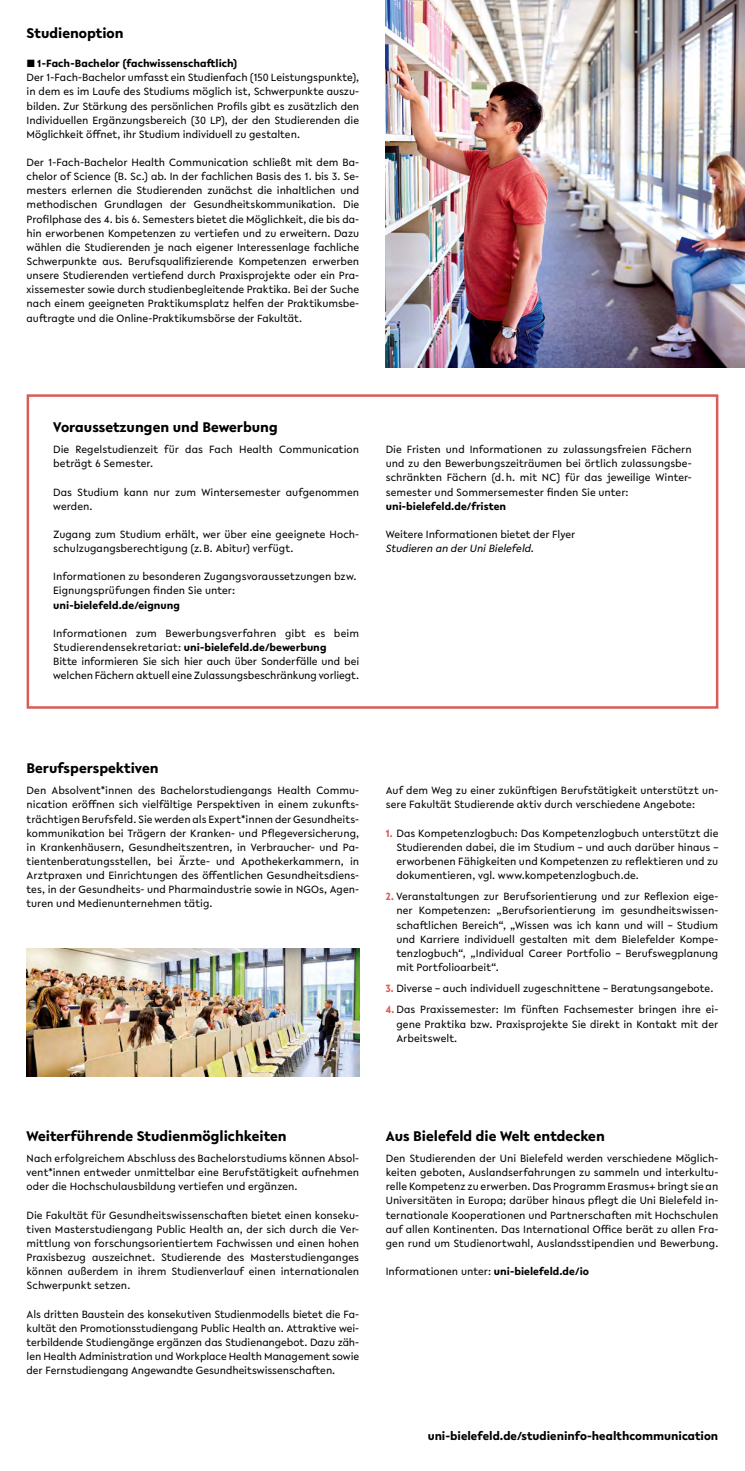
<style>
.page{position:relative;width:745px;height:1471px;background:#fff}
.page>*{position:absolute;margin:0;border:0;box-sizing:border-box;transform-origin:0 0}
.t1{font:700 15px "Lelo";color:#000}
.t2{font:700 12.5px "Lelo";color:#000}
.t3{font:11.25px/14.1px "Lelo";color:#000;text-align:justify}
.t4{font:700 11.25px "Lelo";letter-spacing:.005em;color:#000}
.t5{font:italic 11.25px "Lelo";letter-spacing:-.005em;color:#000}
.s1{font-family:"Lelo Condensed";font-weight:700}
.s2{font-weight:700}
.s3{font-family:"Lelo Condensed";font-weight:700;color:#dc5b57}
</style>
<div class="page">
<div style="left:27px;top:394px;width:691px;height:314px;border:2px solid #dc5b57"></div>
<img style="left:385px;top:0;width:359px;height:368px">
<img style="left:27px;top:948px;width:332px;height:128px">
<h1 class="t1" style="left:27px;top:22px;width:99px">Studienoption</h1>
<p class="t3" style="left:27px;top:56px;width:334px;text-align:left"><span class="s1">■</span><span class="s2">1-Fach-Bachelor (fachwissenschaftlich)<br></span>Der 1-Fach-Bachelor umfasst ein Studienfach (150 Leistungspunkte), in dem es im Laufe des Studiums möglich ist, Schwerpunkte auszu&shy;bilden. Zur Stärkung des persönlichen Profils gibt es zusätzlich den Individuellen Ergänzungsbereich (30 LP), der den Studierenden die Möglichkeit öffnet, ihr Studium individuell zu gestalten.</p>
<p class="t3" style="left:27px;top:155px;width:334px">Der 1-Fach-Bachelor Health Communication schließt mit dem Ba&shy;chelor of Science (B. Sc.) ab. In der fachlichen Basis des 1. bis 3. Se&shy;mesters erlernen die Studierenden zunächst die inhaltlichen und methodischen Grundlagen der Gesundheitskommunikation. Die Profilphase des 4. bis 6. Semesters bietet die Möglichkeit, die bis da&shy;hin erworbenen Kompetenzen zu vertiefen und zu erweitern. Dazu wählen die Studierenden je nach eigener Interessenlage fachliche Schwerpunkte aus. Berufsqualifizierende Kompetenzen erwerben unsere Studierenden vertiefend durch Praxisprojekte oder ein Pra&shy;xissemester sowie durch studienbegleitende Praktika. Bei der Suche nach einem geeigneten Praktikumsplatz helfen der Praktikumsbe&shy;auftragte und die Online-Praktikumsbörse der Fakultät.</p>
<h1 class="t1" style="left:53px;top:416px;width:226px">Voraussetzungen und Bewerbung</h1>
<p class="t3" style="left:53px;top:442px;width:307px">Die Regelstudienzeit für das Fach Health Communication beträgt 6 Semester.</p>
<p class="t3" style="left:53px;top:484px;width:307px">Das Studium kann nur zum Wintersemester aufgenommen werden.</p>
<p class="t3" style="left:53px;top:527px;width:307px">Zugang zum Studium erhält, wer über eine geeignete Hoch&shy;schulzugangsberechtigung (z.B. Abitur) verfügt.</p>
<p class="t3" style="left:53px;top:569px;width:304px">Informationen zu besonderen Zugangsvoraussetzungen bzw.<br>Eignungsprüfungen finden Sie unter:</p>
<p class="t4" style="left:53px;top:597px;width:128px">uni-bielefeld.de/eignung</p>
<p class="t3" style="left:53px;top:626px;width:307px;text-align:left">Informationen zum Bewerbungsverfahren gibt es beim Studierendensekretariat: <span class="s2">uni-bielefeld.de/bewerbung<br></span>Bitte informieren Sie sich hier auch über Sonderfälle und bei welchen Fächern aktuell eine Zulassungsbeschränkung vorliegt.</p>
<p class="t3" style="left:385px;top:442px;width:307px">Die Fristen und Informationen zu zulassungsfreien Fächern und zu den Bewerbungszeiträumen bei örtlich zulassungsbe&shy;schränkten Fächern (d.h. mit NC) für das jeweilige Winter&shy;semester und Sommersemester finden Sie unter:</p>
<p class="t4" style="left:385px;top:498px;width:122px">uni-bielefeld.de/fristen</p>
<p class="t3" style="left:385px;top:527px;width:191px">Weitere Informationen bietet der Flyer</p>
<p class="t5" style="left:385px;top:541px;width:150px">Studieren an der Uni Bielefeld.</p>
<h1 class="t1" style="left:27px;top:758px;width:133px">Berufsperspektiven</h1>
<p class="t3" style="left:27px;top:783px;width:334px">Den Absolvent*innen des Bachelorstudiengangs Health Commu&shy;nication eröffnen sich vielfältige Perspektiven in einem zukunfts&shy;trächtigen Berufsfeld. Sie werden als Expert*innen der Gesundheits&shy;kommunikation bei Trägern der Kranken- und Pflegeversicherung, in Krankenhäusern, Gesundheitszentren, in Verbraucher- und Pa&shy;tientenberatungsstellen, bei Ärzte- und Apothekerkammern, in Arztpraxen und Einrichtungen des öffentlichen Gesundheitsdiens&shy;tes, in der Gesundheits- und Pharmaindustrie sowie in NGOs, Agen&shy;turen und Medienunternehmen tätig.</p>
<p class="t3" style="left:385px;top:783px;width:334px">Auf dem Weg zu einer zukünftigen Berufstätigkeit unterstützt un&shy;sere Fakultät Studierende aktiv durch verschiedene Angebote:</p>
<p class="t3" style="left:396px;top:825px;width:323px;text-indent:-11px"><span class="s3">1.</span> Das Kompetenzlogbuch: Das Kompetenzlogbuch unterstützt die Studierenden dabei, die im Studium – und auch darüber hinaus – erworbenen Fähigkeiten und Kompetenzen zu reflektieren und zu dokumentieren, vgl. www.kompetenzlogbuch.de.</p>
<p class="t3" style="left:396px;top:889px;width:323px;text-indent:-11px"><span class="s3">2.</span> Veranstaltungen zur Berufsorientierung und zur Reflexion eige&shy;ner Kompetenzen: „Berufsorientierung im gesundheitswissen&shy;schaftlichen Bereich“, „Wissen was ich kann und will – Studium und Karriere individuell gestalten mit dem Bielefelder Kompe&shy;tenzlogbuch“, „Individual Career Portfolio – Berufswegplanung mit Portfolioarbeit“.</p>
<p class="t3" style="left:385px;top:981px;width:329px"><span class="s3">3.</span> Diverse – auch individuell zugeschnittene – Beratungsangebote.</p>
<p class="t3" style="left:396px;top:1002px;width:323px;text-indent:-11px"><span class="s3">4.</span> Das Praxissemester: Im fünften Fachsemester bringen ihre ei&shy;gene Praktika bzw. Praxisprojekte Sie direkt in Kontakt mit der Arbeitswelt.</p>
<h1 class="t1" style="left:27px;top:1125px;width:261px">Weiterführende Studienmöglichkeiten</h1>
<p class="t3" style="left:27px;top:1151px;width:334px">Nach erfolgreichem Abschluss des Bachelorstudiums können Absol&shy;vent*innen entweder unmittelbar eine Berufstätigkeit aufnehmen oder die Hochschulausbildung vertiefen und ergänzen.</p>
<p class="t3" style="left:27px;top:1207px;width:334px">Die Fakultät für Gesundheitswissenschaften bietet einen konseku&shy;tiven Masterstudiengang Public Health an, der sich durch die Ver&shy;mittlung von forschungsorientiertem Fachwissen und einen hohen Praxisbezug auszeichnet. Studierende des Masterstudienganges können außerdem in ihrem Studienverlauf einen internationalen Schwerpunkt setzen.</p>
<p class="t3" style="left:27px;top:1306px;width:334px">Als dritten Baustein des konsekutiven Studienmodells bietet die Fa&shy;kultät den Promotionsstudiengang Public Health an. Attraktive wei&shy;terbildende Studiengänge ergänzen das Studienangebot. Dazu zäh&shy;len Health Administration und Workplace Health Management sowie der Fernstudiengang Angewandte Gesundheitswissenschaften.</p>
<h1 class="t1" style="left:385px;top:1125px;width:220px">Aus Bielefeld die Welt entdecken</h1>
<p class="t3" style="left:385px;top:1151px;width:334px">Den Studierenden der Uni Bielefeld werden verschiedene Möglich&shy;keiten geboten, Auslandserfahrungen zu sammeln und interkultu&shy;relle Kompetenz zu erwerben. Das Programm Erasmus+ bringt sie an Universitäten in Europa; darüber hinaus pflegt die Uni Bielefeld in&shy;ternationale Kooperationen und Partnerschaften mit Hochschulen auf allen Kontinenten. Das International Office berät zu allen Fra&shy;gen rund um Studienortwahl, Auslandsstipendien und Bewerbung.</p>
<p class="t3" style="left:385px;top:1264px;width:205px">Informationen unter: <span class="s2">uni-bielefeld.de/io</span></p>
<p class="t2" style="left:427px;top:1427px;width:292px">uni-bielefeld.de/studieninfo-healthcommunication</p>
</div>
